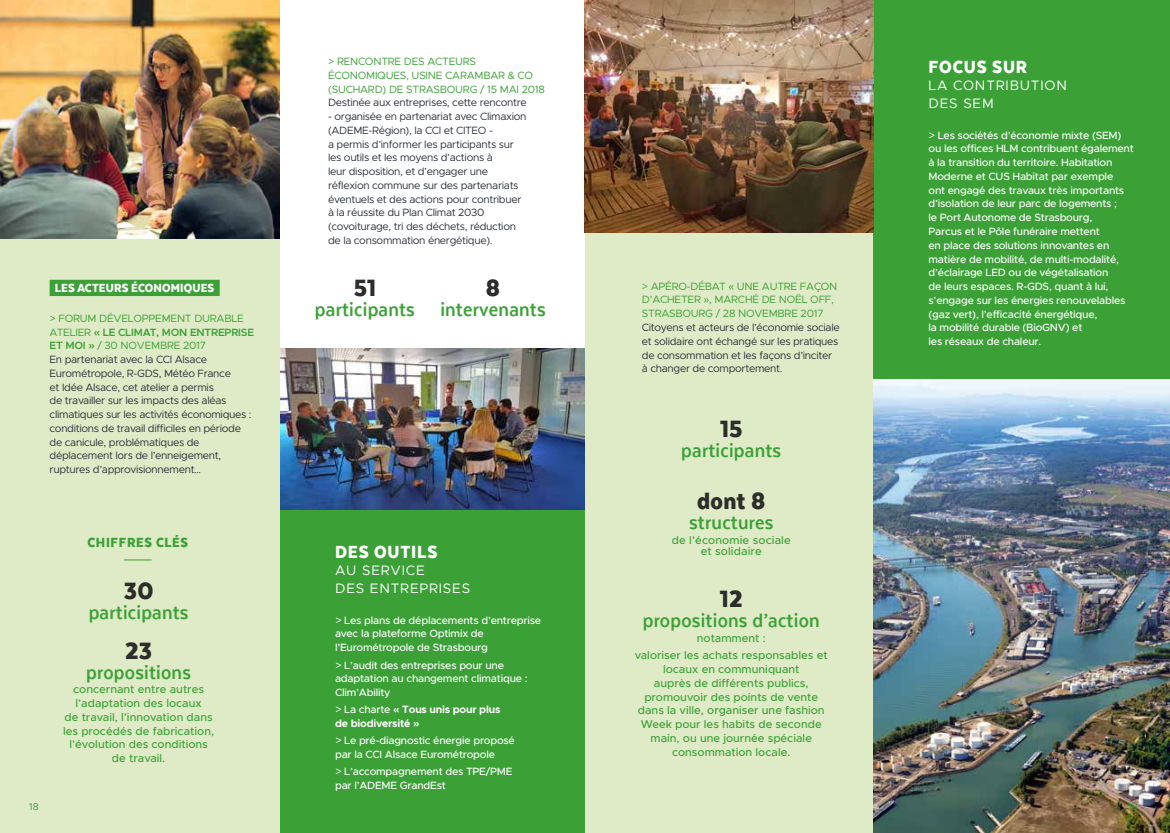
<style>
.page{position:relative;width:1170px;height:833px;background:#fff}
.page>*{position:absolute;margin:0;border:0;box-sizing:border-box;transform-origin:0 0}
.t1{font:900 27.5px "Texta Narrow";letter-spacing:.01em;color:#2d2d2c}
.t2{font:700 22.5px "Texta Narrow";letter-spacing:.01em;color:#3ba136}
.t3{font:900 20.38px "Texta Narrow";letter-spacing:.04em;color:#fff}
.t4{font:900 15.38px "Texta Narrow";letter-spacing:.04em;color:#3ba136}
.t5{font:13.75px/17.5px "Metropolis";letter-spacing:.06em;color:#fff}
.t6{font:900 13.75px "Texta Narrow";letter-spacing:.01em;color:#fff}
.t7{font:500 11.25px/13.8px "Metropolis";color:#3ba136;text-align:center}
.t8{font:10.62px/13.8px "Metropolis";letter-spacing:-.03em;color:#2c323b}
.t9{font:500 10.62px/13.8px "Metropolis";letter-spacing:-.02em;color:#fff}
.t10{font:10.62px/13.8px "Metropolis";letter-spacing:-.02em;color:#3ba136}
.t11{font:700 10.62px/13.8px "Metropolis";letter-spacing:-.02em;color:#fff}
.t12{font:10px "Metropolis";color:#3ba136}
.s1{color:#3ba136}
.s2{font-family:"Gotham";font-weight:500;color:#3ba136}
.s3{font-weight:600;color:#3ba136}
.s4{font-family:"Gotham";font-weight:400}
.s5{font-weight:500}
.s6{font-family:"Gotham";font-weight:500}
.s7{font-family:"Gotham"}
</style>
<div class="page">
<div style="left:0;top:238px;width:280px;height:595px;background:#dfebc6"></div>
<div style="left:585px;top:233px;width:288px;height:600px;background:#dfebc6"></div>
<svg style="left:124px;top:559px;width:28px;height:1px"></svg>
<div style="left:50px;top:280px;width:170px;height:16px;background:#3ba136"></div>
<div style="left:280px;top:509px;width:305px;height:324px;background:#3ba136"></div>
<div style="left:873px;top:0;width:296px;height:380px;background:#3ba136"></div>
<img style="left:873px;top:380px;width:296px;height:453px">
<img style="left:0;top:0;width:280px;height:238px">
<img style="left:585px;top:0;width:288px;height:233px">
<img style="left:280px;top:349px;width:305px;height:160px">
<p class="t6" style="left:55px;top:281px;width:161px">LES ACTEURS ÉCONOMIQUES</p>
<p class="t8" style="left:50px;top:311px;width:206px"><span class="s1">&gt; FORUM DÉVELOPPEMENT DURABLE ATELIER</span> <span class="s2">«</span> <span class="s3">LE CLIMAT, MON ENTREPRISE ET MOI</span> <span class="s2">»</span> <span class="s1">/ 30 NOVEMBRE 2017<br></span>En partenariat avec la CCI Alsace Eurométropole, R-GDS, Météo France<br>et Idée Alsace, cet atelier a permis<br>de travailler sur les impacts des aléas climatiques sur les activités économiques : conditions de travail difficiles en période de canicule, problématiques de déplacement lors de l’enneigement, ruptures d’approvisionnement…</p>
<h3 class="t4" style="left:88px;top:534px;width:102px">CHIFFRES CLÉS</h3>
<h1 class="t1" style="left:124px;top:576px;width:31px">30</h1>
<h2 class="t2" style="left:89px;top:600px;width:101px">participants</h2>
<h1 class="t1" style="left:125px;top:636px;width:29px">23</h1>
<h2 class="t2" style="left:86px;top:660px;width:106px">propositions</h2>
<p class="t7" style="left:63px;top:682px;width:152px">concernant entre autres l’adaptation des locaux<br>de travail, l’innovation dans les procédés de fabrication, l’évolution des conditions de travail.</p>
<p class="t10" style="left:328px;top:55px;width:218px">&gt; RENCONTRE DES ACTEURS<br>ÉCONOMIQUES, USINE CARAMBAR &amp; CO (SUCHARD) DE STRASBOURG / 15 MAI 2018</p>
<p class="t8" style="left:328px;top:96px;width:200px">Destinée aux entreprises, cette rencontre</p>
<p class="t8" style="left:328px;top:110px;width:200px">- organisée en partenariat avec Climaxion (ADEME-Région), la CCI et CITEO -<br>a permis d’informer les participants sur les outils et les moyens d’actions à<br>leur disposition, et d’engager une réflexion commune sur des partenariats éventuels et des actions pour contribuer à la réussite du Plan Climat 2030 (covoiturage, tri des déchets, réduction de la consommation énergétique).</p>
<h1 class="t1" style="left:354px;top:273px;width:24px">51</h1>
<h2 class="t2" style="left:315px;top:297px;width:101px">participants</h2>
<h1 class="t1" style="left:486px;top:273px;width:16px">8</h1>
<h2 class="t2" style="left:440px;top:297px;width:107px">intervenants</h2>
<h3 class="t3" style="left:335px;top:541px;width:104px">DES OUTILS</h3>
<p class="t5" style="left:335px;top:561px;width:137px">AU SERVICE<br>DES ENTREPRISES</p>
<p class="t9" style="left:335px;top:613px;width:208px"><span class="s4">&gt;</span> Les plans de déplacements d’entreprise avec la plateforme Optimix de l’Eurométropole de Strasbourg</p>
<p class="t9" style="left:335px;top:658px;width:194px"><span class="s4">&gt;</span> L’audit des entreprises pour une adaptation au changement climatique :<br>Clim’Ability</p>
<p class="t11" style="left:335px;top:703px;width:167px"><span class="s4">&gt;</span> <span class="s5">La charte</span> <span class="s6">«</span> Tous unis pour plus de biodiversité <span class="s6">»</span></p>
<p class="t9" style="left:335px;top:734px;width:181px"><span class="s4">&gt;</span> Le pré-diagnostic énergie proposé par la CCI Alsace Eurométropole</p>
<p class="t9" style="left:335px;top:765px;width:179px"><span class="s4">&gt;</span> L’accompagnement des TPE/PME par l’ADEME GrandEst</p>
<p class="t10" style="left:642px;top:279px;width:197px">&gt; APÉRO-DÉBAT <span class="s7">«</span> UNE AUTRE FAÇON<br>D’ACHETER <span class="s7">»,</span> MARCHÉ DE NOËL OFF,<br>STRASBOURG / 28 NOVEMBRE 2017</p>
<p class="t8" style="left:642px;top:320px;width:199px">Citoyens et acteurs de l’économie sociale et solidaire ont échangé sur les pratiques de consommation et les façons d’inciter à changer de comportement.</p>
<h1 class="t1" style="left:720px;top:414px;width:24px">15</h1>
<h2 class="t2" style="left:681px;top:438px;width:101px">participants</h2>
<h1 class="t1" style="left:697px;top:486px;width:70px">dont 8</h1>
<h2 class="t2" style="left:689px;top:510px;width:86px">structures</h2>
<p class="t7" style="left:671px;top:534px;width:121px;line-height:11.2px">de l’économie sociale et solidaire</p>
<h1 class="t1" style="left:719px;top:584px;width:24px">12</h1>
<h2 class="t2" style="left:642px;top:609px;width:178px">propositions d’action</h2>
<p class="t7" style="left:634px;top:629px;width:194px;line-height:17.2px">notamment :<br>valoriser les achats responsables et</p>
<p class="t7" style="left:637px;top:662px;width:188px">locaux en communiquant<br>auprès de différents publics, promouvoir des points de vente dans la ville, organiser une fashion<br>Week pour les habits de seconde main, ou une journée spéciale consommation locale.</p>
<h3 class="t3" style="left:928px;top:56px;width:100px">FOCUS SUR</h3>
<p class="t5" style="left:928px;top:77px;width:140px">LA CONTRIBUTION<br>DES SEM</p>
<p class="t9" style="left:928px;top:128px;width:207px"><span class="s4">&gt;</span> Les sociétés d’économie mixte (SEM) ou les offices HLM contribuent également à la transition du territoire. Habitation Moderne et CUS Habitat par exemple<br>ont engagé des travaux très importants d’isolation de leur parc de logements ;<br>le Port Autonome de Strasbourg,<br>Parcus et le Pôle funéraire mettent<br>en place des solutions innovantes en matière de mobilité, de multi-modalité, d’éclairage LED ou de végétalisation<br>de leurs espaces. R-GDS, quant à lui, s’engage sur les énergies renouvelables (gaz vert), l’efficacité énergétique,<br>la mobilité durable (BioGNV) et<br>les réseaux de chaleur.</p>
<p class="t12" style="left:29px;top:800px;width:11px">18</p>
<p class="t12" style="left:1127px;top:800px;width:11px">19</p>
</div>
